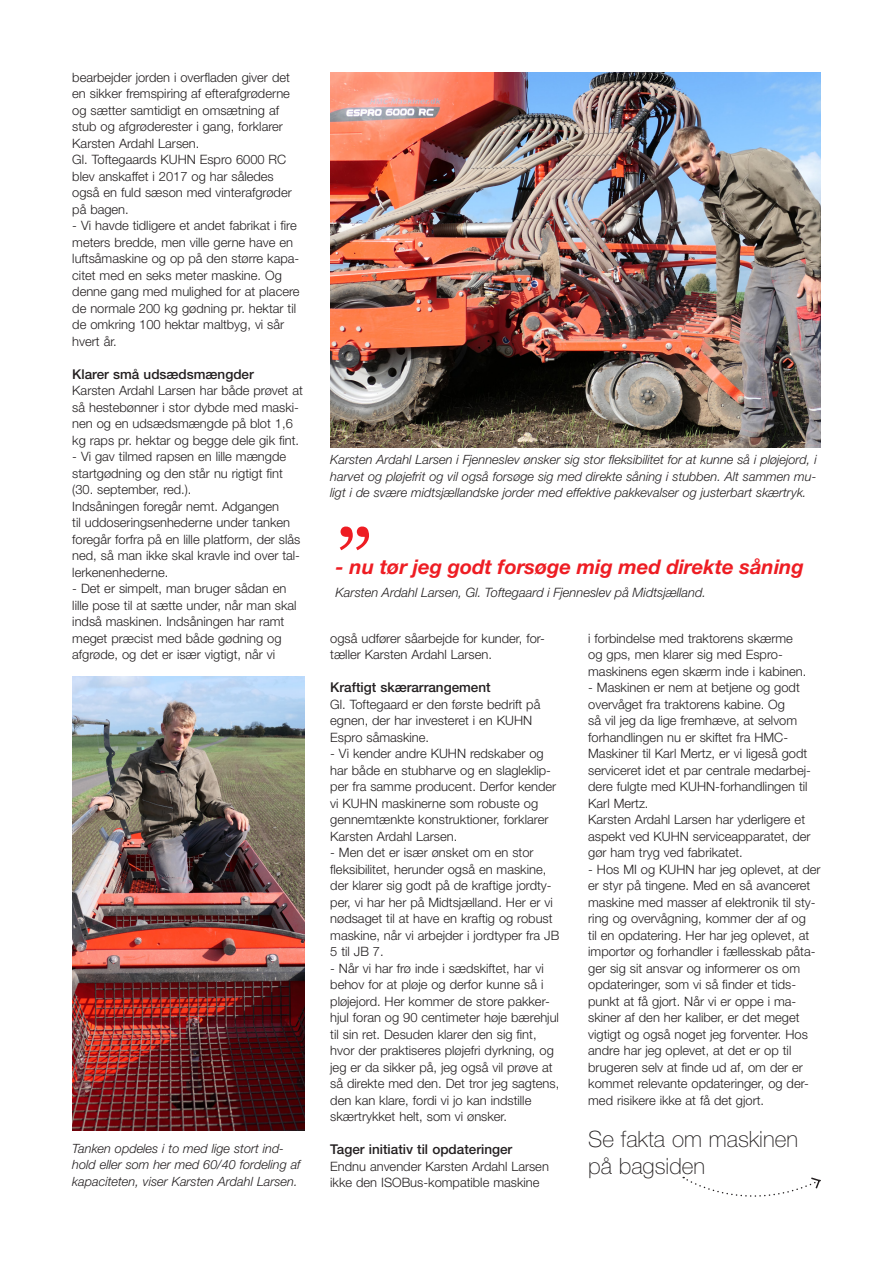
<style>
.page{position:relative;width:893px;height:1263px;background:#fff}
.page>*{position:absolute;margin:0;border:0;box-sizing:border-box;transform-origin:0 0}
.t1{font:90px "Georgia";color:#ee1d23}
.t2{font:100 22.5px/27px "Helvetica Neue LT Std";color:#231f20}
.t3{font:italic 700 20.25px "Helvetica Neue LT Std";color:#ee1d23}
.t4{font:500 13.5px "Helvetica Neue LT Std";color:#231f20}
.t5{font:300 12.9px/16.5px "Helvetica Neue LT Std";color:#231f20}
.t6{font:italic 300 12.9px "Helvetica Neue LT Std";color:#231f20}
.t7{font:italic 300 12.75px/16.5px "Helvetica Neue LT Std";color:#231f20;text-align:justify}
</style>
<div class="page">
<img style="left:330px;top:72px;width:491px;height:376px">
<img style="left:72px;top:676px;width:233px;height:454px">
<svg style="left:683px;top:1176px;width:138px;height:21px"></svg>
<p class="t5" style="left:72px;top:68px;width:221px">bearbejder jorden i overfladen giver det en sikker fremspiring af efterafgrøderne og sætter samtidigt en omsætning af stub og afgrøderester i gang, forklarer Karsten Ardahl Larsen.<br>Gl. Toftegaards KUHN Espro 6000 RC blev anskaffet i 2017 og har således også en fuld sæson med vinterafgrøder på bagen.</p>
<p class="t5" style="left:72px;top:217px;width:229px">- Vi havde tidligere et andet fabrikat i fire meters bredde, men ville gerne have en luftsåmaskine og op på den større kapa&shy;citet med en seks meter maskine. Og denne gang med mulighed for at placere de normale 200 kg gødning pr. hektar til de omkring 100 hektar maltbyg, vi sår hvert år.</p>
<p class="t4" style="left:72px;top:366px;width:183px">Klarer små udsædsmængder</p>
<p class="t5" style="left:72px;top:382px;width:232px">Karsten Ardahl Larsen har både prøvet at så hestebønner i stor dybde med maski&shy;nen og en udsædsmængde på blot 1,6 kg raps pr. hektar og begge dele gik fint.</p>
<p class="t5" style="left:72px;top:448px;width:230px">- Vi gav tilmed rapsen en lille mængde startgødning og den står nu rigtigt fint (30. september, red.).<br>Indsåningen foregår nemt. Adgangen<br>til uddoseringsenhederne under tanken foregår forfra på en lille platform, der slås ned, så man ikke skal kravle ind over tal&shy;lerkenenhederne.</p>
<p class="t5" style="left:72px;top:580px;width:226px">- Det er simpelt, man bruger sådan en lille pose til at sætte under, når man skal indså maskinen. Indsåningen har ramt meget præcist med både gødning og afgrøde, og det er især vigtigt, når vi</p>
<p class="t7" style="left:72px;top:1140px;width:230px;text-align:left">Tanken opdeles i to med lige stort ind&shy;hold eller som her med 60/40 fordeling af kapaciteten, viser Karsten Ardahl Larsen.</p>
<p class="t7" style="left:330px;top:451px;width:488px">Karsten Ardahl Larsen i Fjenneslev ønsker sig stor fleksibilitet for at kunne så i pløjejord, i harvet og pløjefrit og vil også forsøge sig med direkte såning i stubben. Alt sammen mu&shy;ligt i de svære midtsjællandske jorder med effektive pakkevalser og justerbart skærtryk.</p>
<h1 class="t1" style="left:336px;top:508px;width:38px">”</h1>
<h3 class="t3" style="left:336px;top:554px;width:470px">- nu tør jeg godt forsøge mig med direkte såning</h3>
<p class="t6" style="left:336px;top:585px;width:372px">Karsten Ardahl Larsen, Gl. Toftegaard i Fjenneslev på Midtsjælland.</p>
<p class="t5" style="left:330px;top:629px;width:216px">også udfører såarbejde for kunder, for&shy;tæller Karsten Ardahl Larsen.</p>
<p class="t4" style="left:330px;top:679px;width:162px">Kraftigt skærarrangement</p>
<p class="t5" style="left:330px;top:695px;width:212px">Gl. Toftegaard er den første bedrift på egnen, der har investeret i en KUHN<br>Espro såmaskine.</p>
<p class="t5" style="left:330px;top:745px;width:227px">- Vi kender andre KUHN redskaber og har både en stubharve og en slagleklip&shy;per fra samme producent. Derfor kender vi KUHN maskinerne som robuste og gennemtænkte konstruktioner, forklarer Karsten Ardahl Larsen.</p>
<p class="t5" style="left:330px;top:844px;width:231px">- Men det er især ønsket om en stor fleksibilitet, herunder også en maskine, der klarer sig godt på de kraftige jordty&shy;per, vi har her på Midtsjælland. Her er vi nødsaget til at have en kraftig og robust maskine, når vi arbejder i jordtyper fra JB 5 til JB 7.</p>
<p class="t5" style="left:330px;top:959px;width:231px">- Når vi har frø inde i sædskiftet, har vi behov for at pløje og derfor kunne så i pløjejord. Her kommer de store pakker&shy;hjul foran og 90 centimeter høje bærehjul til sin ret. Desuden klarer den sig fint, hvor der praktiseres pløjefri dyrkning, og jeg er da sikker på, jeg også vil prøve at så direkte med den. Det tror jeg sagtens, den kan klare, fordi vi jo kan indstille skærtrykket helt, som vi ønsker.</p>
<p class="t4" style="left:330px;top:1141px;width:184px">Tager initiativ til opdateringer</p>
<p class="t5" style="left:330px;top:1157px;width:220px">Endnu anvender Karsten Ardahl Larsen ikke den ISOBus-kompatible maskine</p>
<p class="t5" style="left:588px;top:629px;width:220px">i forbindelse med traktorens skærme og gps, men klarer sig med Espro&shy;maskinens egen skærm inde i kabinen.</p>
<p class="t5" style="left:588px;top:679px;width:224px">- Maskinen er nem at betjene og godt overvåget fra traktorens kabine. Og<br>så vil jeg da lige fremhæve, at selvom forhandlingen nu er skiftet fra HMC-Maskiner til Karl Mertz, er vi ligeså godt serviceret idet et par centrale medarbej&shy;dere fulgte med KUHN-forhandlingen til Karl Mertz.<br>Karsten Ardahl Larsen har yderligere et aspekt ved KUHN serviceapparatet, der gør ham tryg ved fabrikatet.</p>
<p class="t5" style="left:588px;top:860px;width:234px">- Hos MI og KUHN har jeg oplevet, at der er styr på tingene. Med en så avanceret maskine med masser af elektronik til sty&shy;ring og overvågning, kommer der af og<br>til en opdatering. Her har jeg oplevet, at importør og forhandler i fællesskab påta&shy;ger sig sit ansvar og informerer os om opdateringer, som vi så finder et tids&shy;punkt at få gjort. Når vi er oppe i ma&shy;skiner af den her kaliber, er det meget vigtigt og også noget jeg forventer. Hos andre har jeg oplevet, at det er op til brugeren selv at finde ud af, om der er kommet relevante opdateringer, og der&shy;med risikere ikke at få det gjort.</p>
<h2 class="t2" style="left:588px;top:1126px;width:211px">Se fakta om maskinen på bagsiden</h2>
</div>
